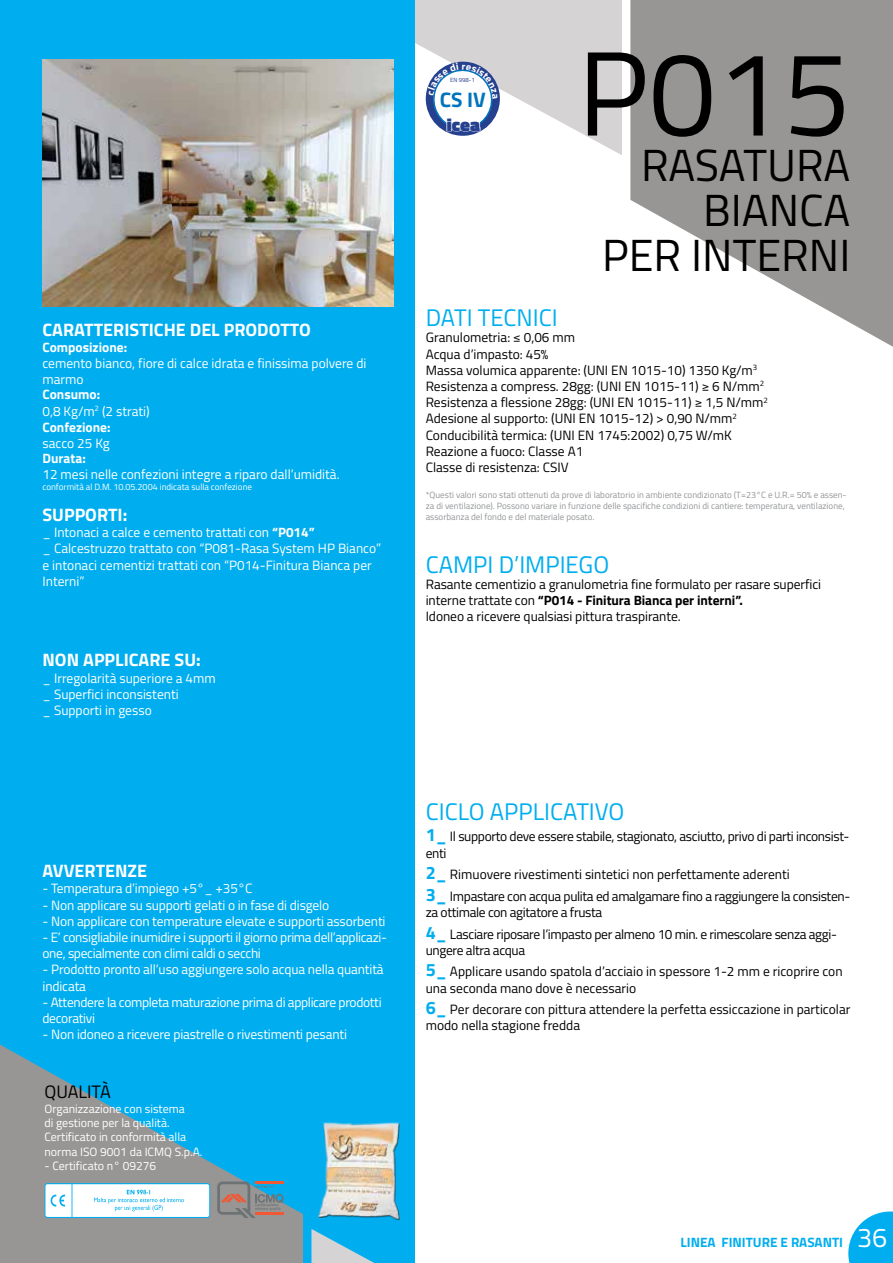
<style>
.page{position:relative;width:893px;height:1263px;background:#fff}
.page>*{position:absolute;margin:0;border:0;box-sizing:border-box;transform-origin:0 0}
.t1{font:120px "Titillium Web";color:#000}
.t2{font:45px/45px "Titillium Web";color:#000;text-align:right}
.t3{font:24px "Titillium Web";color:#00aeef}
.t4{font:700 21px "Titillium Web";color:#0074bc}
.t5{font:700 18px "Titillium Web";color:#fff}
.t6{font:18px "Titillium Web";color:#000}
.t7{font:900 18px "Titillium Web";color:#25408f}
.t8{font:13.5px/16.2px "Titillium Web";letter-spacing:-.01em;color:#fff}
.t9{font:13.5px/16.2px "Titillium Web";color:#000}
.t10{font:13.5px/21.6px "Titillium Web";letter-spacing:-.025em;color:#000}
.t11{font:700 13.5px/16.2px "Titillium Web";color:#fff}
.t12{font:700 13.5px "Titillium Web";color:#00aeef}
.t13{font:12px/14.4px "Titillium Web";color:#fff}
.t14{font:9px/10.8px "Titillium Web";color:#939598}
.t15{font:9px "Titillium Web";color:#fff}
.t16{font:6px "Titillium Web";color:#25408f}
.s1{font-weight:400}
.s2{font-weight:700}
.s3{font-weight:700;font-size:18px;color:#00aeef}
.s4{font-weight:400;font-size:27px;color:#fff}
</style>
<div class="page">
<div style="left:0;top:0;width:415px;height:1263px;background:#00aeef"></div>
<svg style="left:0;top:1044px;width:303px;height:219px;fill:#989695"></svg>
<svg style="left:45px;top:1183px;width:165px;height:35px"></svg>
<svg style="left:45px;top:1184px;width:164px;height:33px;background:#edf9fd"></svg>
<svg style="left:630px;top:0;width:263px;height:347px;fill:#989695"></svg>
<svg style="left:311px;top:1229px;width:63px;height:34px"></svg>
<img style="left:43px;top:60px;width:350px;height:246px">
<hr style="left:255px;top:1181px;width:29px;height:3px;background:#f15834">
<hr style="left:255px;top:1212px;width:29px;height:2px;background:#f15834">
<svg style="left:217px;top:1181px;width:66px;height:37px"></svg>
<img style="left:318px;top:1122px;width:82px;height:99px">
<svg style="left:848px;top:1211px;width:45px;height:52px"></svg>
<svg style="left:336px;top:0;width:286px;height:155px"></svg>
<h3 class="t5" style="left:43px;top:316px;width:270px">CARATTERISTICHE DEL PRODOTTO</h3>
<p class="t11" style="left:43px;top:338px;width:86px">Composizione:</p>
<p class="t8" style="left:43px;top:355px;width:325px">cemento bianco, fiore di calce idrata e finissima polvere di marmo</p>
<p class="t11" style="left:43px;top:386px;width:109px">Consumo:<br><span class="s1">0,8 Kg/m</span><sup>2</sup> <span class="s1">(2 strati)<br></span>Confezione:</p>
<p class="t8" style="left:43px;top:434px;width:69px">sacco 25 Kg</p>
<p class="t11" style="left:43px;top:449px;width:45px">Durata:</p>
<p class="t8" style="left:43px;top:466px;width:299px">12 mesi nelle confezioni integre a riparo dall’umidità.</p>
<p class="t15" style="left:43px;top:480px;width:211px">conformità al D.M. 10.05.2004 indicata sulla confezione</p>
<h3 class="t5" style="left:43px;top:501px;width:86px">SUPPORTI:</h3>
<p class="t8" style="left:43px;top:524px;width:340px">_ Intonaci a calce e cemento trattati con <span class="s2">“P014”<br></span>_ Calcestruzzo trattato con “P081-Rasa System HP Bianco” e intonaci cementizi trattati con “P014-Finitura Bianca per Interni”</p>
<h3 class="t5" style="left:43px;top:646px;width:160px">NON APPLICARE SU:</h3>
<p class="t8" style="left:43px;top:669px;width:175px">_ Irregolarità superiore a 4mm _ Superfici inconsistenti<br>_ Supporti in gesso</p>
<h3 class="t5" style="left:43px;top:857px;width:106px">AVVERTENZE</h3>
<p class="t8" style="left:43px;top:880px;width:212px">- Temperatura d’impiego +5°_ +35°C</p>
<p class="t8" style="left:43px;top:896px;width:288px">- Non applicare su supporti gelati o in fase di disgelo</p>
<p class="t8" style="left:43px;top:912px;width:345px">- Non applicare con temperature elevate e supporti assorbenti</p>
<p class="t8" style="left:43px;top:928px;width:346px">- E’ consigliabile inumidire i supporti il giorno prima dell’applicazi&shy;one, specialmente con climi caldi o secchi</p>
<p class="t8" style="left:43px;top:961px;width:343px">- Prodotto pronto all’uso aggiungere solo acqua nella quantità indicata</p>
<p class="t8" style="left:43px;top:993px;width:341px">- Attendere la completa maturazione prima di applicare prodotti decorativi</p>
<p class="t8" style="left:43px;top:1026px;width:306px">- Non idoneo a ricevere piastrelle o rivestimenti pesanti</p>
<h3 class="t6" style="left:45px;top:1079px;width:68px">QUALITÀ</h3>
<p class="t13" style="left:45px;top:1101px;width:160px">Organizzazione con sistema<br>di gestione per la qualità.<br>Certificato in conformità alla norma ISO 9001 da ICMQ S.p.A.</p>
<p class="t13" style="left:45px;top:1158px;width:113px">- Certificato n° 09276</p>
<p class="t16" style="left:450px;top:76px;width:26px">EN 998-1</p>
<h3 class="t4" style="left:440px;top:84px;width:48px">CS IV</h3>
<h3 class="t7" style="left:447px;top:111px;width:35px">icea</h3>
<h1 class="t1" style="left:578px;top:6px;width:274px">P015</h1>
<h2 class="t2" style="left:602px;top:140px;width:250px">RASATURA<br>BIANCA<br>PER INTERNI</h2>
<h3 class="t3" style="left:426px;top:300px;width:133px">DATI TECNICI</h3>
<p class="t9" style="left:426px;top:329px;width:343px">Granulometria: ≤ 0,06 mm<br>Acqua d’impasto: 45%<br>Massa volumica apparente: (UNI EN 1015-10) 1350 Kg/m<sup>3<br></sup>Resistenza a compress. 28gg: (UNI EN 1015-11) ≥ 6 N/mm<sup>2<br></sup>Resistenza a flessione 28gg: (UNI EN 1015-11) ≥ 1,5 N/mm<sup>2<br></sup>Adesione al supporto: (UNI EN 1015-12) &gt; 0,90 N/mm<sup>2<br></sup>Conducibilità termica: (UNI EN 1745:2002) 0,75 W/mK Reazione a fuoco: Classe A1<br>Classe di resistenza: CSIV</p>
<p class="t14" style="left:426px;top:489px;width:422px">*Questi valori sono stati ottenuti da prove di laboratorio in ambiente condizionato (T=23°C e U.R.= 50% e assen&shy;za di ventilazione). Possono variare in funzione delle spacifiche condizioni di cantiere: temperatura, ventilazione, assorbanza del fondo e del materiale posato.</p>
<h3 class="t3" style="left:426px;top:547px;width:185px">CAMPI D’IMPIEGO</h3>
<p class="t9" style="left:426px;top:575px;width:397px">Rasante cementizio a granulometria fine formulato per rasare superfici interne trattate con <span class="s2">“P014 - Finitura Bianca per interni”.<br></span>Idoneo a ricevere qualsiasi pittura traspirante.</p>
<h3 class="t3" style="left:426px;top:794px;width:200px">CICLO APPLICATIVO</h3>
<p class="t10" style="left:426px;top:828px;width:425px;line-height:16.2px"><span class="s3">1_</span> Il supporto deve essere stabile, stagionato, asciutto, privo di parti inconsist&shy;enti</p>
<p class="t10" style="left:426px;top:863px;width:426px"><span class="s3">2_</span> Rimuovere rivestimenti sintetici non perfettamente aderenti<br><span class="s3">3_</span> Impastare con acqua pulita ed amalgamare fino a raggiungere la consisten-</p>
<p class="t10" style="left:426px;top:901px;width:413px">za ottimale con agitatore a frusta<br><span class="s3">4_</span> Lasciare riposare l’impasto per almeno 10 min. e rimescolare senza aggi-</p>
<p class="t9" style="left:426px;top:939px;width:418px;line-height:21.6px">ungere altra acqua<br><span class="s3">5_</span> Applicare usando spatola d’acciaio in spessore 1-2 mm e ricoprire con</p>
<p class="t9" style="left:426px;top:976px;width:426px;line-height:21.6px">una seconda mano dove è necessario<br><span class="s3">6_</span> Per decorare con pittura attendere la perfetta essiccazione in particolar</p>
<p class="t9" style="left:426px;top:1017px;width:156px">modo nella stagione fredda</p>
<p class="t12" style="left:680px;top:1232px;width:208px">LINEA FINITURE E RASANTI <span class="s4">36</span></p>
</div>
